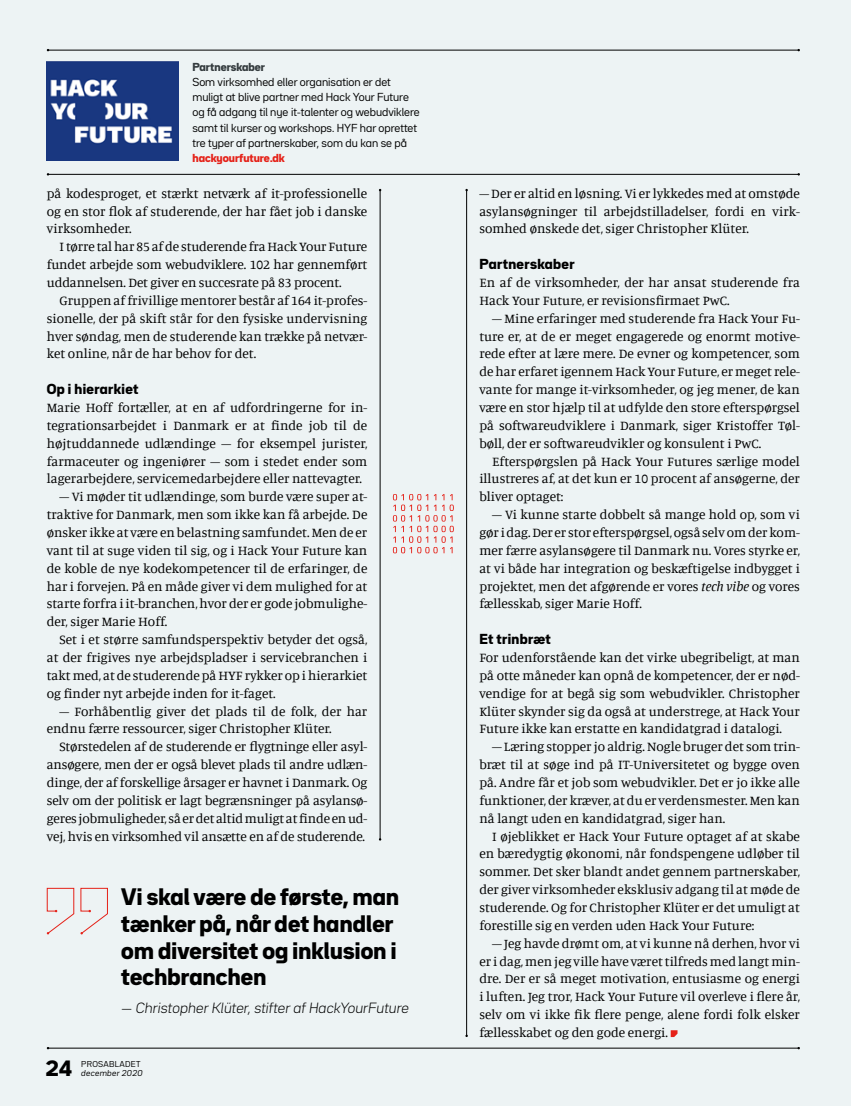
<style>
.page{position:relative;width:851px;height:1106px;background:#fff}
.page>*{position:absolute;margin:0;border:0;box-sizing:border-box;transform-origin:0 0}
.t1{font:900 21px/26.8px "Bw Seido Raw";letter-spacing:.01em;color:#000}
.t2{font:900 19.5px "Bw Seido Raw";color:#000}
.t3{font:13.5px/17.9px "Manuale";color:#000;text-align:justify}
.t4{font:italic 300 13.05px "Bw Seido Raw";letter-spacing:.01em;color:#000}
.t5{font:900 12.75px "Bw Seido Raw";letter-spacing:.03em;color:#000}
.t6{font:10.2px/15.1px "Bw Seido Raw";color:#000}
.t7{font:900 10.2px "Bw Seido Raw";color:#e52118}
.t8{font:900 10.2px "Bw Seido Raw";color:#343b3e}
.t9{font:italic 7.5px "Bw Seido Raw";letter-spacing:.04em;color:#000}
.t10{font:7.5px "Bw Seido Raw";letter-spacing:.04em;color:#000}
.s1{font-style:italic}
</style>
<div class="page">
<div style="left:0;top:0;width:850px;height:1106px;background:#edf3f4"></div>
<svg style="left:670px;top:1030px;width:7px;height:7px"></svg>
<hr style="left:466px;top:190px;width:1px;height:845px;background:#000">
<hr style="left:380px;top:190px;width:1px;height:649px;background:#000">
<svg style="left:47px;top:887px;width:27px;height:47px"></svg>
<svg style="left:80px;top:887px;width:28px;height:47px"></svg>
<img style="left:47px;top:62px;width:131px;height:98px">
<svg style="left:393px;top:494px;width:61px;height:59px"></svg>
<hr style="left:48px;top:1047px;width:750px;height:1px;background:#000">
<hr style="left:48px;top:174px;width:750px;height:1px;background:#000">
<hr style="left:48px;top:50px;width:750px;height:1px;background:#000">
<p class="t8" style="left:192px;top:60px;width:74px">Partnerskaber</p>
<p class="t6" style="left:192px;top:74px;width:229px">Som virksomhed eller organisation er det muligt at blive partner med Hack Your Future og få adgang til nye it-talenter og webudviklere samt til kurser og workshops. HYF har oprettet tre typer af partnerskaber, som du kan se på</p>
<p class="t7" style="left:192px;top:151px;width:94px">hackyourfuture.dk</p>
<p class="t3" style="left:47px;top:184px;width:322px">på kodesproget, et stærkt netværk af it-professionelle og en stor flok af studerende, der har fået job i danske virksomheder.</p>
<p class="t3" style="left:47px;top:237px;width:322px;text-indent:13px">I tørre tal har 85 af de studerende fra Hack Your Future fundet arbejde som webudviklere. 102 har gennemført uddannelsen. Det giver en succesrate på 83 procent.</p>
<p class="t3" style="left:47px;top:291px;width:322px;text-indent:13px">Gruppen af frivillige mentorer består af 164 it-profes&shy;sionelle, der på skift står for den fysiske undervisning hver søndag, men de studerende kan trække på netvær&shy;ket online, når de har behov for det.</p>
<p class="t5" style="left:47px;top:380px;width:93px">Op i hierarkiet</p>
<p class="t3" style="left:47px;top:398px;width:322px">Marie Hoff fortæller, at en af udfordringerne for in&shy;tegrationsarbejdet i Danmark er at finde job til de højtuddannede udlændinge – for eksempel jurister, farmaceuter og ingeniører – som i stedet ender som lagerarbejdere, servicemedarbejdere eller nattevagter.</p>
<p class="t3" style="left:47px;top:487px;width:322px;text-indent:13px">– Vi møder tit udlændinge, som burde være super at&shy;traktive for Danmark, men som ikke kan få arbejde. De ønsker ikke at være en belastning samfundet. Men de er vant til at suge viden til sig, og i Hack Your Future kan de koble de nye kodekompetencer til de erfaringer, de har i forvejen. På en måde giver vi dem mulighed for at starte forfra i it-branchen, hvor der er gode jobmulighe&shy;der, siger Marie Hoff.</p>
<p class="t3" style="left:47px;top:630px;width:322px;text-indent:13px">Set i et større samfundsperspektiv betyder det også, at der frigives nye arbejdspladser i servicebranchen i takt med, at de studerende på HYF rykker op i hierarkiet og finder nyt arbejde inden for it-faget.</p>
<p class="t3" style="left:47px;top:701px;width:322px;text-indent:13px">– Forhåbentlig giver det plads til de folk, der har endnu færre ressourcer, siger Christopher Klüter.</p>
<p class="t3" style="left:47px;top:737px;width:322px;text-indent:13px">Størstedelen af de studerende er flygtninge eller asyl&shy;ansøgere, men der er også blevet plads til andre udlæn&shy;dinge, der af forskellige årsager er havnet i Danmark. Og selv om der politisk er lagt begrænsninger på asylansø&shy;geres jobmuligheder, så er det altid muligt at finde en ud&shy;vej, hvis en virksomhed vil ansætte en af de studerende.</p>
<h1 class="t1" style="left:121px;top:882px;width:279px">Vi skal være de første, man tænker på, når det handler om diversitet og inklusion i techbranchen</h1>
<p class="t4" style="left:121px;top:998px;width:289px">— Christopher Klüter, stifter af HackYourFuture</p>
<h2 class="t2" style="left:46px;top:1054px;width:28px">24</h2>
<p class="t9" style="left:81px;top:1067px;width:63px">december 2020</p>
<p class="t10" style="left:81px;top:1058px;width:61px">PROSABLADET</p>
<p class="t3" style="left:479px;top:184px;width:322px">– Der er altid en løsning. Vi er lykkedes med at omstøde asylansøgninger til arbejdstilladelser, fordi en virk&shy;somhed ønskede det, siger Christopher Klüter.</p>
<p class="t5" style="left:479px;top:255px;width:97px">Partnerskaber</p>
<p class="t3" style="left:479px;top:273px;width:322px">En af de virksomheder, der har ansat studerende fra<br>Hack Your Future, er revisionsfirmaet PwC.</p>
<p class="t3" style="left:479px;top:309px;width:322px;text-indent:13px">– Mine erfaringer med studerende fra Hack Your Fu&shy;ture er, at de er meget engagerede og enormt motive&shy;rede efter at lære mere. De evner og kompetencer, som de har erfaret igennem Hack Your Future, er meget rele&shy;vante for mange it-virksomheder, og jeg mener, de kan være en stor hjælp til at udfylde den store efterspørgsel på softwareudviklere i Danmark, siger Kristoffer Tøl&shy;bøll, der er softwareudvikler og konsulent i PwC.</p>
<p class="t3" style="left:479px;top:451px;width:322px;text-indent:13px">Efterspørgslen på Hack Your Futures særlige model illustreres af, at det kun er 10 procent af ansøgerne, der bliver optaget:</p>
<p class="t3" style="left:479px;top:505px;width:322px;text-indent:13px">– Vi kunne starte dobbelt så mange hold op, som vi gør i dag. Der er stor efterspørgsel, også selv om der kom&shy;mer færre asylansøgere til Danmark nu. Vores styrke er, at vi både har integration og beskæftigelse indbygget i projektet, men det afgørende er vores <span class="s1">tech vibe</span> og vores fællesskab, siger Marie Hoff.</p>
<p class="t5" style="left:479px;top:630px;width:73px">Et trinbræt</p>
<p class="t3" style="left:479px;top:648px;width:322px">For udenforstående kan det virke ubegribeligt, at man på otte måneder kan opnå de kompetencer, der er nød&shy;vendige for at begå sig som webudvikler. Christopher Klüter skynder sig da også at understrege, at Hack Your Future ikke kan erstatte en kandidatgrad i datalogi.</p>
<p class="t3" style="left:479px;top:737px;width:322px;text-indent:13px">– Læring stopper jo aldrig. Nogle bruger det som trin&shy;bræt til at søge ind på IT-Universitetet og bygge oven på. Andre får et job som webudvikler. Det er jo ikke alle funktioner, der kræver, at du er verdensmester. Men kan nå langt uden en kandidatgrad, siger han.</p>
<p class="t3" style="left:479px;top:826px;width:322px;text-indent:13px">I øjeblikket er Hack Your Future optaget af at skabe en bæredygtig økonomi, når fondspengene udløber til sommer. Det sker blandt andet gennem partnerskaber, der giver virksomheder eksklusiv adgang til at møde de studerende. Og for Christopher Klüter er det umuligt at forestille sig en verden uden Hack Your Future:</p>
<p class="t3" style="left:479px;top:933px;width:322px;text-indent:13px">– Jeg havde drømt om, at vi kunne nå derhen, hvor vi er i dag, men jeg ville have været tilfreds med langt min&shy;dre. Der er så meget motivation, entusiasme og energi i luften. Jeg tror, Hack Your Future vil overleve i flere år, selv om vi ikke fik flere penge, alene fordi folk elsker fællesskabet og den gode energi.</p>
</div>
